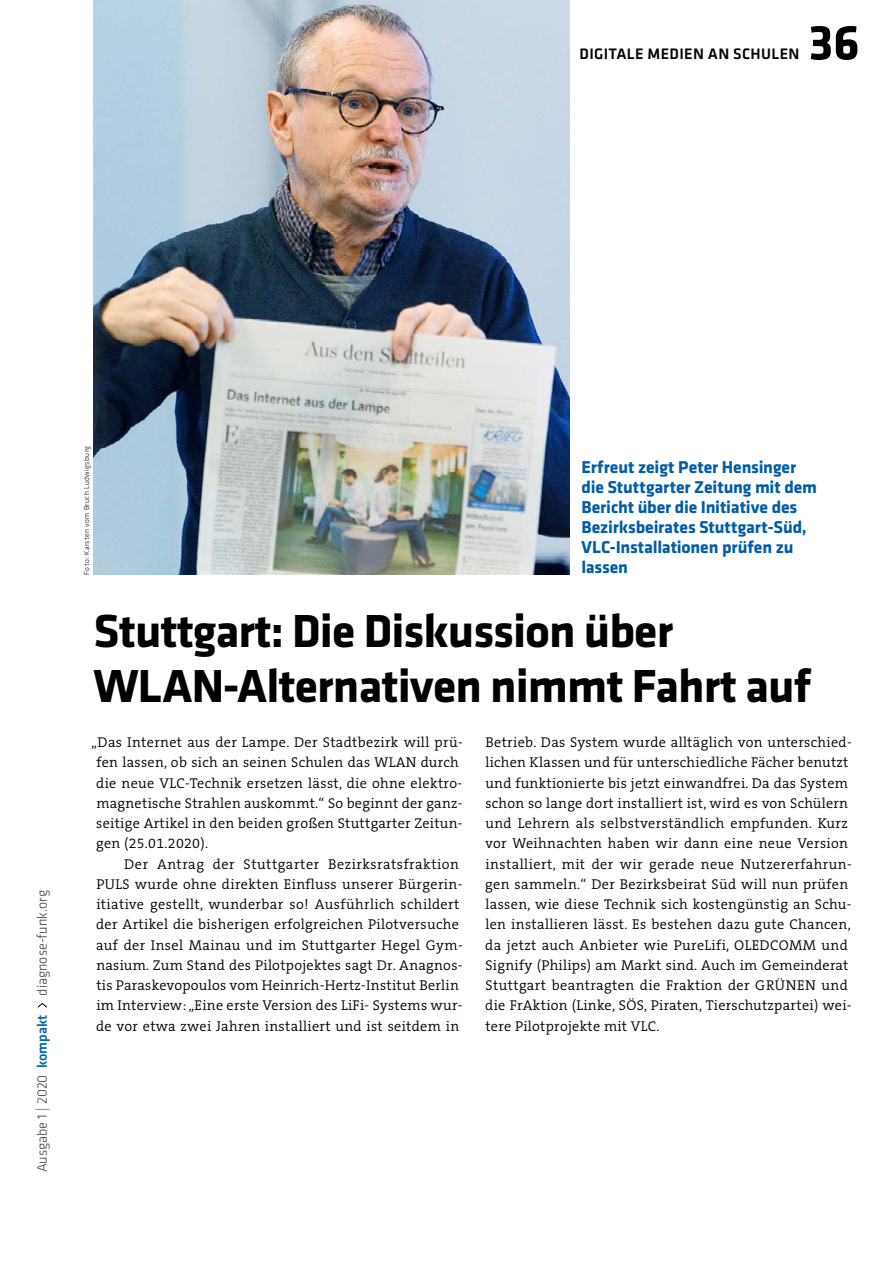
<style>
.page{position:relative;width:893px;height:1263px;background:#fff}
.page>*{position:absolute;margin:0;border:0;box-sizing:border-box;transform-origin:0 0}
.t1{font:700 51px "Klavika Basic";color:#000}
.t2{font:700 48px/55.5px "Klavika Basic";letter-spacing:-.02em;color:#000}
.t3{font:700 17.7px/20px "Klavika Basic";letter-spacing:-.01em;color:#005da7}
.t4{font:500 15.75px "Klavika Basic";letter-spacing:.02em;color:#000}
.t5{font:300 14.25px/20.2px "The Serif B W4";letter-spacing:.025em;color:#000}
.t6{font:300 14.25px "Klavika Basic";color:#3c3c3b}
.t7{font:300 7.5px "Klavika Basic";letter-spacing:.05em;color:#000}
.s1{font-weight:500;color:#0069b0}
</style>
<div class="page">
<svg style="left:38px;top:1003px;width:9px;height:5px"></svg>
<img style="left:94px;top:0;width:476px;height:575px">
<p class="t4" style="left:579px;top:43px;width:221px">DIGITALE MEDIEN AN SCHULEN</p>
<h1 class="t1" style="left:808px;top:6px;width:53px">36</h1>
<p class="t6" style="left:34px;top:996px;width:107px;rotate:-90deg">diagnose-funk.org</p>
<p class="t6" style="left:34px;top:1172px;width:159px;rotate:-90deg">Ausgabe 1 | 2020 <span class="s1">kompakt</span></p>
<p class="t7" style="left:82px;top:575px;width:130px;rotate:-90deg">Foto: Karsten vom Bruch Ludwigsburg</p>
<p class="t3" style="left:581px;top:456px;width:237px">Erfreut zeigt Peter Hensinger die Stuttgarter Zeitung mit dem<br>Bericht über die Initiative des<br>Bezirksbeirates Stuttgart-Süd,<br>VLC-Installationen prüfen zu</p>
<p class="t3" style="left:581px;top:556px;width:48px">lassen</p>
<h2 class="t2" style="left:94px;top:601px;width:719px">Stuttgart: Die Diskussion über<br>WLAN-Alternativen nimmt Fahrt auf</h2>
<p class="t5" style="left:96px;top:732px;width:368px;text-indent:-5px">„Das Internet aus der Lampe. Der Stadtbezirk will prü&shy;fen lassen, ob sich an seinen Schulen das WLAN durch die neue VLC-Technik ersetzen lässt, die ohne elektro&shy;magnetische Strahlen auskommt.“ So beginnt der ganz&shy;seitige Artikel in den beiden großen Stuttgarter Zeitun&shy;gen (25.01.2020).</p>
<p class="t5" style="left:96px;top:854px;width:368px;text-indent:28px">Der Antrag der Stuttgarter Bezirksratsfraktion PULS wurde ohne direkten Einfluss unserer Bürgerin&shy;itiative gestellt, wunderbar so! Ausführlich schildert der Artikel die bisherigen erfolgreichen Pilotversuche auf der Insel Mainau und im Stuttgarter Hegel Gym&shy;nasium. Zum Stand des Pilotpojektes sagt Dr. Anagnos&shy;tis Paraskevopoulos vom Heinrich-Hertz-Institut Berlin im Interview: „Eine erste Version des LiFi- Systems wur&shy;de vor etwa zwei Jahren installiert und ist seitdem in</p>
<p class="t5" style="left:485px;top:732px;width:368px">Betrieb. Das System wurde alltäglich von unterschied&shy;lichen Klassen und für unterschiedliche Fächer benutzt und funktionierte bis jetzt einwandfrei. Da das System schon so lange dort installiert ist, wird es von Schülern und Lehrern als selbstverständlich empfunden. Kurz vor Weihnachten haben wir dann eine neue Version installiert, mit der wir gerade neue Nutzererfahrun&shy;gen sammeln.“ Der Bezirksbeirat Süd will nun prüfen lassen, wie diese Technik sich kostengünstig an Schu&shy;len installieren lässt. Es bestehen dazu gute Chancen, da jetzt auch Anbieter wie PureLifi, OLEDCOMM und Signify (Philips) am Markt sind. Auch im Gemeinderat Stuttgart beantragten die Fraktion der GRÜNEN und die FrAktion (Linke, SÖS, Piraten, Tierschutzpartei) wei&shy;tere Pilotprojekte mit VLC.</p>
</div>
